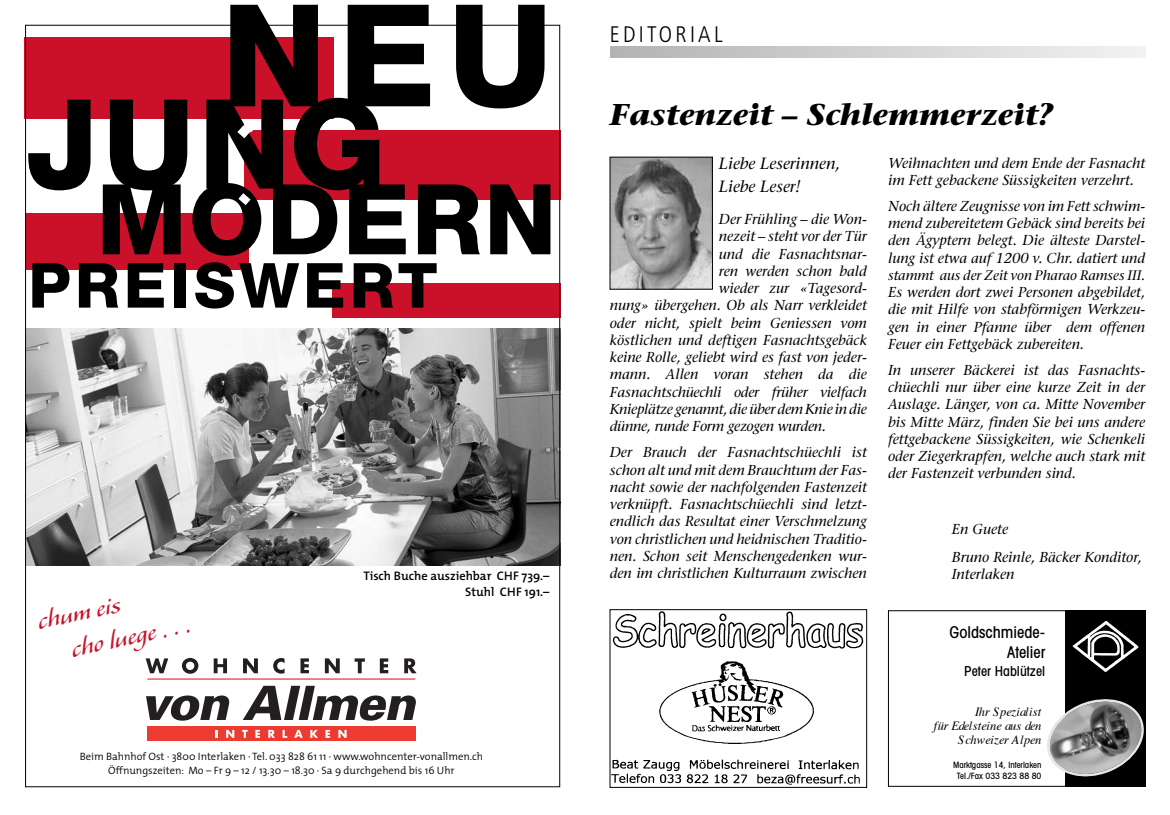
<style>
.page{position:relative;width:1170px;height:815px;background:#fff}
.page>*{position:absolute;margin:0;border:0;box-sizing:border-box;transform-origin:0 0}
.t1{font:800 142.25px "Helvetica Neue";color:#000}
.t2{font:800 124.38px "Helvetica Neue";color:#000}
.t3{font:800 97.75px "Helvetica Neue";letter-spacing:.02em;color:#000}
.t4{font:800 62.25px "Helvetica Neue";letter-spacing:.065em;color:#000}
.t5{font:italic 700 30px "Stone Serif";color:#000}
.t6{font:28.38px/34.1px "Alexa";color:#ca1129}
.t7{font:300 condensed 22.5px "Frutiger";letter-spacing:.145em;color:#000}
.t8{font:italic 16.25px/23px "Stone Serif";color:#000}
.t9{font:500 condensed 16.25px/19.5px "Avant Garde";color:#000;text-align:right}
.t10{font:italic 14.38px/17.2px "Stone Serif";color:#000;text-align:justify}
.t11{font:italic 13.75px "Stone Serif";color:#000}
.t12{font:500 condensed 13.75px "Avant Garde";color:#000}
.t13{font:italic 12.5px/13.8px "Times";color:#000;text-align:right}
.t14{font:600 12.5px/16px "The Mix";color:#000;text-align:right}
.t15{font:300 10.62px/14.2px "The Mix";color:#000;text-align:center}
.t16{font:500 condensed 8.75px/10.5px "Avant Garde";color:#000;text-align:center}
</style>
<div class="page">
<svg style="left:610px;top:47px;width:535px;height:10px;background:#d2d2d2"></svg>
<img style="left:611px;top:159px;width:99px;height:128px">
<img style="left:611px;top:611px;width:253px;height:174px">
<div style="left:609px;top:609px;width:257px;height:179px;border:1px solid #000"></div>
<div style="left:1065px;top:610px;width:80px;height:177px;background:#000"></div>
<div style="left:888px;top:610px;width:257px;height:177px;border:1px solid #000"></div>
<svg style="left:1047px;top:694px;width:99px;height:88px"></svg>
<img style="left:1072px;top:620px;width:67px;height:52px">
<div style="left:244px;top:130px;width:316px;height:70px;background:#ca1129"></div>
<div style="left:25px;top:37px;width:309px;height:82px;background:#ca1129"></div>
<div style="left:26px;top:213px;width:223px;height:56px;background:#ca1129"></div>
<div style="left:332px;top:283px;width:228px;height:35px;background:#ca1129"></div>
<hr style="left:147px;top:678px;width:268px;height:2px;background:#ee3b32">
<svg style="left:146px;top:695px;width:84px;height:26px"></svg>
<svg style="left:243px;top:686px;width:173px;height:35px"></svg>
<svg style="left:146px;top:658px;width:22px;height:15px"></svg>
<svg style="left:182px;top:658px;width:16px;height:16px"></svg>
<svg style="left:214px;top:658px;width:13px;height:15px"></svg>
<svg style="left:243px;top:658px;width:15px;height:15px"></svg>
<svg style="left:273px;top:658px;width:11px;height:16px"></svg>
<svg style="left:300px;top:658px;width:9px;height:15px"></svg>
<svg style="left:325px;top:658px;width:15px;height:15px"></svg>
<svg style="left:354px;top:658px;width:11px;height:15px"></svg>
<svg style="left:380px;top:658px;width:8px;height:15px"></svg>
<svg style="left:404px;top:658px;width:12px;height:15px"></svg>
<div style="left:147px;top:726px;width:268px;height:15px;background:#ee3b32"></div>
<svg style="left:216px;top:730px;width:2px;height:8px"></svg>
<svg style="left:226px;top:730px;width:8px;height:8px"></svg>
<svg style="left:242px;top:730px;width:6px;height:8px"></svg>
<svg style="left:255px;top:730px;width:5px;height:8px"></svg>
<svg style="left:268px;top:730px;width:7px;height:8px"></svg>
<svg style="left:282px;top:730px;width:5px;height:8px"></svg>
<svg style="left:294px;top:730px;width:9px;height:8px"></svg>
<svg style="left:310px;top:730px;width:8px;height:8px"></svg>
<svg style="left:325px;top:730px;width:5px;height:8px"></svg>
<svg style="left:338px;top:730px;width:8px;height:8px"></svg>
<img style="left:27px;top:329px;width:531px;height:236px">
<svg style="left:244px;top:194px;width:6px;height:6px"></svg>
<svg style="left:244px;top:130px;width:9px;height:8px"></svg>
<h1 class="t1" style="left:221px;top:5px;width:333px">NEU</h1>
<h2 class="t2" style="left:25px;top:100px;width:363px">JUNG</h2>
<h3 class="t3" style="left:96px;top:184px;width:461px">MODERN</h3>
<h3 class="t4" style="left:28px;top:263px;width:411px">PREISWERT</h3>
<h3 class="t6" style="left:61px;top:602px;width:123px;text-indent:-27px;rotate:-12deg">chum eis<br>cho luege . . .</h3>
<p class="t14" style="left:363px;top:569px;width:188px">Tisch Buche ausziehbar CHF 739.–<br>Stuhl CHF 191.–</p>
<p class="t15" style="left:80px;top:751px;width:405px">Beim Bahnhof Ost · 3800 Interlaken · Tel. 033 828 61 11 · www.wohncenter-vonallmen.ch<br>Öffnungszeiten: Mo – Fr 9 – 12 / 13.30 – 18.30 · Sa 9 durchgehend bis 16 Uhr</p>
<h3 class="t7" style="left:609px;top:25px;width:114px">EDITORIAL</h3>
<h3 class="t5" style="left:609px;top:103px;width:443px">Fastenzeit – Schlemmerzeit?</h3>
<p class="t10" style="left:888px;top:155px;width:258px">Weihnachten und dem Ende der Fasnacht im Fett gebackene Süssigkeiten verzehrt.</p>
<p class="t10" style="left:888px;top:199px;width:258px">Noch ältere Zeugnisse von im Fett schwim&shy;mend zubereitetem Gebäck sind bereits bei den Ägyptern belegt. Die älteste Darstel&shy;lung ist etwa auf 1200 v. Chr. datiert und</p>
<p class="t11" style="left:888px;top:270px;width:258px">stammt aus der Zeit von Pharao Ramses III.</p>
<p class="t10" style="left:888px;top:285px;width:258px">Es werden dort zwei Personen abgebildet, die mit Hilfe von stabförmigen Werkzeu&shy;gen in einer Pfanne über dem offenen Feuer ein Fettgebäck zubereiten.</p>
<p class="t10" style="left:888px;top:363px;width:258px">In unserer Bäckerei ist das Fasnachts&shy;chüechli nur über eine kurze Zeit in der Auslage. Länger, von ca. Mitte November bis Mitte März, finden Sie bei uns andere fettgebackene Süssigkeiten, wie Schenkeli oder Ziegerkrapfen, welche auch stark mit der Fastenzeit verbunden sind.</p>
<p class="t8" style="left:718px;top:153px;width:123px">Liebe Leserinnen,<br>Liebe Leser!</p>
<p class="t10" style="left:718px;top:212px;width:149px">Der Frühling – die Won-</p>
<p class="t10" style="left:718px;top:229px;width:149px">nezeit – steht vor der Tür</p>
<p class="t10" style="left:718px;top:247px;width:149px">und die Fasnachtsnar-</p>
<p class="t10" style="left:718px;top:264px;width:149px">ren werden schon bald</p>
<p class="t10" style="left:718px;top:281px;width:149px">wieder zur «Tagesord-</p>
<p class="t10" style="left:609px;top:298px;width:258px">nung» übergehen. Ob als Narr verkleidet</p>
<p class="t10" style="left:609px;top:316px;width:258px">oder nicht, spielt beim Geniessen vom</p>
<p class="t10" style="left:609px;top:333px;width:258px">köstlichen und deftigen Fasnachtsgebäck</p>
<p class="t10" style="left:609px;top:350px;width:258px">keine Rolle, geliebt wird es fast von jeder-</p>
<p class="t10" style="left:609px;top:367px;width:258px">mann. Allen voran stehen da die</p>
<p class="t10" style="left:609px;top:385px;width:258px">Fasnachtschüechli oder früher vielfach</p>
<p class="t10" style="left:609px;top:402px;width:258px">Knieplätze genannt, die über dem Knie in die</p>
<p class="t10" style="left:609px;top:419px;width:218px">dünne, runde Form gezogen wurden.</p>
<p class="t10" style="left:609px;top:445px;width:258px">Der Brauch der Fasnachtschüechli ist schon alt und mit dem Brauchtum der Fas&shy;nacht sowie der nachfolgenden Fastenzeit verknüpft. Fasnachtschüechli sind letzt&shy;endlich das Resultat einer Verschmelzung von christlichen und heidnischen Traditio&shy;nen. Schon seit Menschengedenken wur&shy;den im christlichen Kulturraum zwischen</p>
<p class="t10" style="left:951px;top:517px;width:191px;line-height:27.9px">En Guete<br>Bruno Reinle, Bäcker Konditor,</p>
<p class="t10" style="left:951px;top:567px;width:64px">Interlaken</p>
<p class="t9" style="left:949px;top:624px;width:97px">Goldschmiede-<br>Atelier</p>
<p class="t12" style="left:964px;top:666px;width:82px">Peter Hablützel</p>
<p class="t13" style="left:933px;top:706px;width:109px">Ihr Spezialist<br>für Edelsteine aus den<br>Schweizer Alpen</p>
<p class="t16" style="left:952px;top:761px;width:90px">Marktgasse 14, Interlaken<br>Tel./Fax 033 823 88 80</p>
</div>
